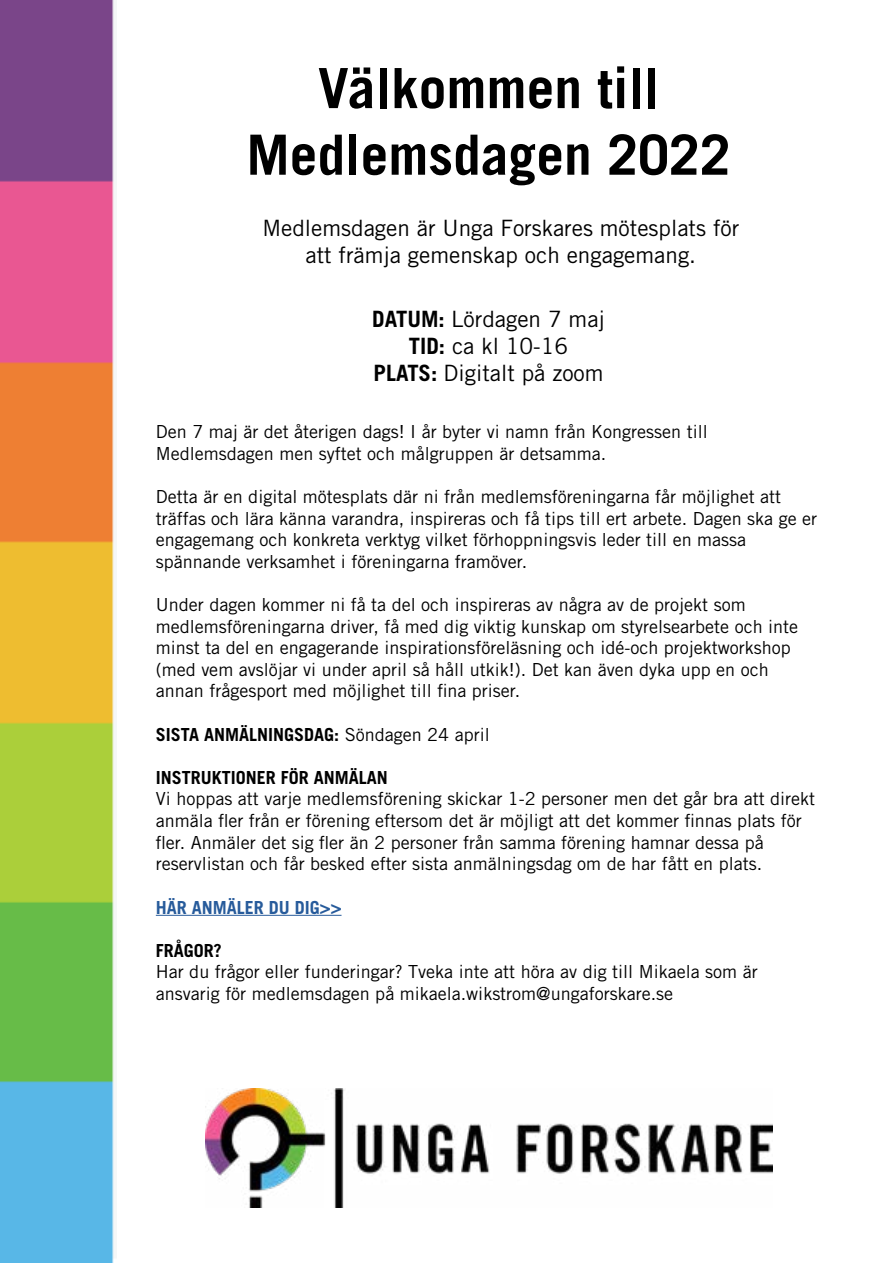
<style>
.page{position:relative;width:893px;height:1263px;background:#fff}
.page>*{position:absolute;margin:0;border:0;box-sizing:border-box;transform-origin:0 0}
.t1{font:700 55.5px/66.6px "Trade Gothic LT Std";color:#000;text-align:center}
.t2{font:22.5px/27px "Trade Gothic LT Std";color:#000;text-align:center}
.t3{font:18px/21.6px "Trade Gothic LT Std";color:#000}
.t4{font:700 18px "Trade Gothic LT Std";color:#000}
.t5{font:700 18px "Trade Gothic LT Std";color:#275b9b}
.s1{font-weight:700}
.s2{font-weight:400}
</style>
<div class="page">
<img style="left:0;top:0;width:114px;height:1263px">
<img style="left:205px;top:1089px;width:567px;height:119px">
<hr style="left:156px;top:915px;width:186px;height:1px;background:#275b9b">
<h1 class="t1" style="left:246px;top:54px;width:486px">Välkommen till<br>Medlemsdagen 2022</h1>
<p class="t2" style="left:262px;top:214px;width:478px">Medlemsdagen är Unga Forskares mötesplats för att främja gemenskap och engagemang.</p>
<p class="t2" style="left:372px;top:305px;width:234px"><span class="s1">DATUM:</span> Lördagen 7 maj<br><span class="s1">TID:</span> ca kl 10-16<br><span class="s1">PLATS:</span> Digitalt på zoom</p>
<p class="t3" style="left:156px;top:421px;width:553px">Den 7 maj är det återigen dags! I år byter vi namn från Kongressen till<br>Medlemsdagen men syftet och målgruppen är detsamma.</p>
<p class="t3" style="left:156px;top:486px;width:663px">Detta är en digital mötesplats där ni från medlemsföreningarna får möjlighet att träffas och lära känna varandra, inspireras och få tips till ert arbete. Dagen ska ge er engagemang och konkreta verktyg vilket förhoppningsvis leder till en massa spännande verksamhet i föreningarna framöver.</p>
<p class="t3" style="left:156px;top:594px;width:644px">Under dagen kommer ni få ta del och inspireras av några av de projekt som medlemsföreningarna driver, få med dig viktig kunskap om styrelsearbete och inte minst ta del en engagerande inspirationsföreläsning och idé-och projektworkshop (med vem avslöjar vi under april så håll utkik!). Det kan även dyka upp en och annan frågesport med möjlighet till fina priser.</p>
<p class="t4" style="left:156px;top:723px;width:335px">SISTA ANMÄLNINGSDAG: <span class="s2">Söndagen 24 april</span></p>
<p class="t4" style="left:156px;top:766px;width:234px">INSTRUKTIONER FÖR ANMÄLAN</p>
<p class="t3" style="left:156px;top:788px;width:661px">Vi hoppas att varje medlemsförening skickar 1-2 personer men det går bra att direkt anmäla fler från er förening eftersom det är möjligt att det kommer finnas plats för fler. Anmäler det sig fler än 2 personer från samma förening hamnar dessa på reservlistan och får besked efter sista anmälningsdag om de har fått en plats.</p>
<p class="t5" style="left:156px;top:896px;width:187px">HÄR ANMÄLER DU DIG&gt;&gt;</p>
<p class="t4" style="left:156px;top:939px;width:68px">FRÅGOR?</p>
<p class="t3" style="left:156px;top:961px;width:603px">Har du frågor eller funderingar? Tveka inte att höra av dig till Mikaela som är ansvarig för medlemsdagen på mikaela.wikstrom@ungaforskare.se</p>
</div>
